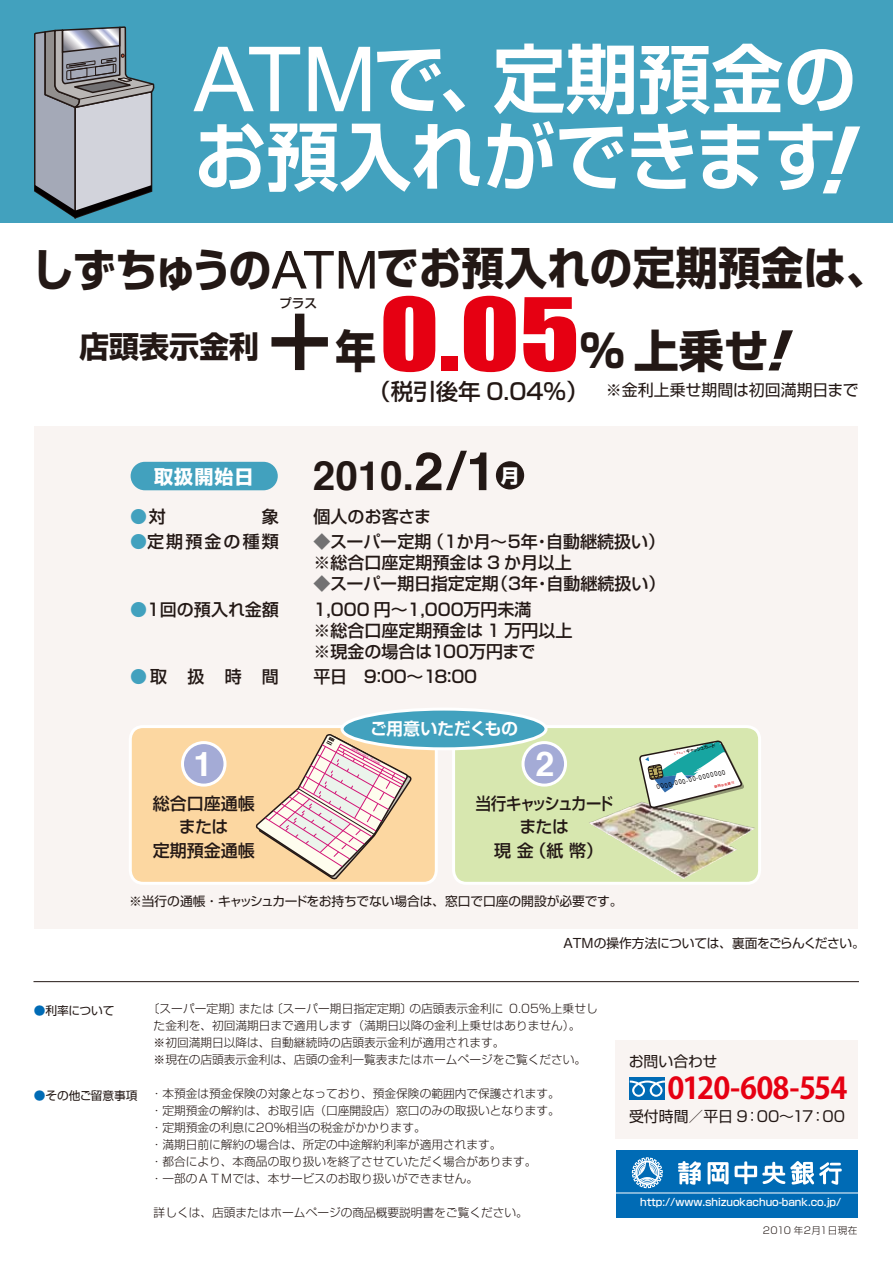
<style>
.page{position:relative;width:893px;height:1263px;background:#fff}
.page>*{position:absolute;margin:0;border:0;box-sizing:border-box;transform-origin:0 0}
.t1{font:700 75px/77.6px "Shin Go Pro De";color:#fff}
.t2{font:italic 700 51px "Shin Go Pro";color:#231815;scale:1.31 1}
.t3{font:700 45px "Shin Go Pro";color:#231815;scale:.95 1}
.t4{font:700 45px "Shin Go Pro";color:#231815;scale:.9 1}
.t5{font:700 40.35px "Helvetica";color:#231815}
.t6{font:700 34.05px "Helvetica";color:#fff}
.t7{font:700 30px "Shin Go Pro";color:#231815}
.t8{font:700 29.7px "Koz Go Pro";letter-spacing:-.025em;color:#e60012}
.t9{font:700 19.2px "Shin Go Pro";letter-spacing:.05em;color:#fff}
.t10{font:500 16.95px/21.3px "Shin Go Pro";color:#231815}
.t11{font:500 16.95px/23.4px "Shin Go Pro";letter-spacing:-.115em;color:#231815;text-align:center;scale:.9 1}
.t12{font:700 16.95px "Shin Go Pro De";letter-spacing:-.02em;color:#fff}
.t13{font:500 16.95px "Shin Go Pro";letter-spacing:.125em;color:#231815}
.t14{font:15.9px "Shin Go Pro";color:#231815}
.t15{font:14.85px "Shin Go Pro";color:#231815}
.t16{font:12.75px "Shin Go Pro";letter-spacing:-.01em;color:#231815}
.t17{font:12.75px "Shin Go Pro";letter-spacing:-.03em;color:#231815}
.t18{font:500 12.75px "Shin Go Pro";color:#231815}
.t19{font:300 11.7px/17px "Shin Go Pro";color:#231815}
.t20{font:11.7px "Shin Go Pro";letter-spacing:-.005em;color:#231815}
.t21{font:500 10.35px "Shin Go Pro";letter-spacing:-.005em;color:#fff}
.t22{font:300 9.6px "Shin Go Pro";letter-spacing:.025em;color:#231815}
.t23{font:500 5.85px "Shin Go Pro";color:#040000;scale:.68 1}
.t24{font:500 4.2px "Shin Go Pro";color:#040000}
.t25{font:500 3.15px "Jun 34 Pro";color:#d71718;scale:.96 1}
.t26{font:2.4px "Jun 201 Pro";color:#d31577}
.s1{font-family:"Arial";font-weight:400;font-size:90px}
.s2{font-family:"Shin Go Pro";font-style:italic;font-size:84.9px}
.s3{font-family:"Arial";font-weight:400;font-size:52.5px}
.s4{font-size:22.5px}
.s5{font-size:75px}
.s6{font-family:"Impact";font-weight:400;font-size:93px;color:#e60012}
.s7{font-weight:500;font-size:22.5px}
.s8{font-size:53.1px}
.s9{color:#42a1be}
.s10{color:#727172}
.s11{font-family:"Futo Go B101 Pro";font-weight:700;font-size:2.4px;color:#d71718}
.s12{color:#006bb5}
</style>
<div class="page">
<div style="left:34px;top:426px;width:824px;height:502px;background:#f9f4f2"></div>
<div style="left:0;top:0;width:893px;height:223px;background:#42a1be"></div>
<div style="left:616px;top:1150px;width:241px;height:68px;background:#006bb5"></div>
<svg style="left:708px;top:1162px;width:21px;height:22px"></svg>
<svg style="left:678px;top:1161px;width:23px;height:24px"></svg>
<svg style="left:735px;top:1161px;width:107px;height:24px"></svg>
<svg style="left:632px;top:1157px;width:31px;height:31px"></svg>
<div style="left:615px;top:1041px;width:242px;height:98px;background:#f9f4f2"></div>
<div style="left:630px;top:1077px;width:35px;height:23px;background:#006bb5"></div>
<svg style="left:630px;top:1080px;width:35px;height:17px"></svg>
<hr style="left:33px;top:981px;width:826px;height:1px;background:#231815">
<hr style="left:616px;top:1192px;width:242px;height:1px;background:#fff">
<svg style="left:34px;top:26px;width:121px;height:193px"></svg>
<div style="left:496px;top:461px;width:28px;height:28px;background:#231815;border-radius:50%"></div>
<div style="left:131px;top:462px;width:147px;height:28px;background:#42a1be;border-radius:14px"></div>
<div style="left:130px;top:726px;width:306px;height:157px;background:#fcd7a1;border-radius:13px"></div>
<div style="left:129px;top:725px;width:309px;height:160px;border:3px solid #fff;border-radius:13px"></div>
<div style="left:454px;top:726px;width:306px;height:157px;background:#d7e7af;border-radius:13px"></div>
<div style="left:452px;top:725px;width:309px;height:160px;border:3px solid #fff;border-radius:13px"></div>
<div style="left:342px;top:709px;width:204px;height:40px;background:#42a1be;border-radius:50%"></div>
<div style="left:341px;top:707px;width:206px;height:43px;border:3px solid #fff;border-radius:50%"></div>
<div style="left:182px;top:742px;width:43px;height:43px;background:#a4abd6;border-radius:50%"></div>
<div style="left:181px;top:741px;width:45px;height:46px;border:3px solid #fff;border-radius:50%"></div>
<svg style="left:256px;top:734px;width:156px;height:145px"></svg>
<div style="left:523px;top:742px;width:43px;height:43px;background:#a4abd6;border-radius:50%"></div>
<div style="left:521px;top:741px;width:46px;height:46px;border:3px solid #fff;border-radius:50%"></div>
<img style="left:589px;top:803px;width:144px;height:76px">
<svg style="left:638px;top:741px;width:106px;height:69px"></svg>
<p class="t1" style="left:194px;top:31px;width:701px"><span class="s1">ATM</span>で、定期預金のお預入れができます<span class="s2">!</span></p>
<p class="t3" style="left:32px;top:233px;width:903px">しずちゅうの<span class="s3">ATM</span>でお預入れの定期預金は、</p>
<p class="t7" style="left:34px;top:323px;width:227px"><span class="s4">　　</span>店頭表示金利</p>
<p class="t4" style="left:262px;top:315px;width:564px"><span class="s5">＋</span>年<span class="s6">0.05</span>％上乗せ</p>
<p class="t14" style="left:368px;top:377px;width:492px"><span class="s7">（税引後年 0.04%）</span> ※金利上乗せ期間は初回満期日まで</p>
<p class="t18" style="left:279px;top:293px;width:40px">プラス</p>
<p class="t2" style="left:757px;top:311px;width:46px">!</p>
<p class="t9" style="left:154px;top:461px;width:101px">取扱開始日</p>
<p class="t5" style="left:313px;top:439px;width:184px">2010.<span class="s8">2/1</span></p>
<p class="t9" style="left:501px;top:460px;width:21px">月</p>
<p class="t13" style="left:130px;top:528px;width:150px"><span class="s9">●</span>定期預金の種類</p>
<p class="t10" style="left:130px;top:597px;width:150px"><span class="s9">●</span>１回の預入れ金額</p>
<p class="t10" style="left:130px;top:664px;width:150px"><span class="s9">●</span>取扱時間</p>
<p class="t6" style="left:194px;top:733px;width:20px">1</p>
<p class="t10" style="left:153px;top:790px;width:104px;line-height:23.4px;text-align:center">総合口座通帳または<br>定期預金通帳</p>
<p class="t10" style="left:314px;top:504px;width:119px">個人のお客さま</p>
<p class="t10" style="left:314px;top:529px;width:353px"><span class="s10">◆</span>スーパー定期（1か月～5年・自動継続扱い）※総合口座定期預金は 3 か月以上</p>
<p class="t10" style="left:314px;top:569px;width:354px;line-height:25.2px"><span class="s10">◆</span>スーパー期日指定定期（3年・自動継続扱い）<br>1,000 円～1,000万円未満</p>
<p class="t10" style="left:314px;top:618px;width:260px">※総合口座定期預金は 1 万円以上※現金の場合は100万円まで</p>
<p class="t10" style="left:314px;top:664px;width:167px">平日　９:００～１８:００</p>
<p class="t12" style="left:370px;top:715px;width:150px">ご用意いただくもの</p>
<p class="t26" style="left:352px;top:747px;width:36px;rotate:28deg">自動継続定期預金（担保明細）</p>
<p class="t6" style="left:536px;top:733px;width:20px">2</p>
<p class="t11" style="left:476px;top:790px;width:155px">当行キャッシュカードまたは<br>現 金（紙 幣）</p>
<p class="t24" style="left:673px;top:750px;width:44px;rotate:-11deg"><span class="s11">しずちゅう</span>キャッシュカード</p>
<p class="t23" style="left:656px;top:783px;width:104px;rotate:-13deg">0000-000-00-0000000</p>
<p class="t25" style="left:714px;top:785px;width:23px;rotate:-14deg">静岡中央銀行</p>
<p class="t16" style="left:129px;top:891px;width:495px">※当行の通帳・キャッシュカードをお持ちでない場合は、窓口で口座の開設が必要です。</p>
<p class="t17" style="left:562px;top:932px;width:305px">ＡＴＭの操作方法については、裏面をごらんください。</p>
<p class="t20" style="left:34px;top:1001px;width:82px"><span class="s12">●</span>利率について</p>
<p class="t20" style="left:34px;top:1086px;width:105px"><span class="s12">●</span>その他ご留意事項</p>
<p class="t19" style="left:154px;top:998px;width:446px;text-indent:-6px">〔スーパー定期〕または〔スーパー期日指定定期〕の店頭表示金利に 0.05％上乗せした金利を、初回満期日まで適用します（満期日以降の金利上乗せはありません）。<br>※初回満期日以降は、自動継続時の店頭表示金利が適用されます。<br>※現在の店頭表示金利は、店頭の金利一覧表またはホームページをご覧ください。</p>
<p class="t19" style="left:151px;top:1083px;width:411px">・本預金は預金保険の対象となっており、預金保険の範囲内で保護されます。・定期預金の解約は、お取引店（口座開設店）窓口のみの取扱いとなります。・定期預金の利息に20％相当の税金がかかります。<br>・満期日前に解約の場合は、所定の中途解約利率が適用されます。<br>・都合により、本商品の取り扱いを終了させていただく場合があります。<br>・一部のＡＴＭでは、本サービスのお取り扱いができません。</p>
<p class="t19" style="left:154px;top:1202px;width:376px">詳しくは、店頭またはホームページの商品概要説明書をご覧ください。</p>
<p class="t15" style="left:629px;top:1049px;width:90px">お問い合わせ</p>
<p class="t8" style="left:668px;top:1069px;width:181px">0120-608-554</p>
<p class="t15" style="left:629px;top:1104px;width:218px">受付時間／平日 9：00～17：00</p>
<p class="t21" style="left:640px;top:1193px;width:203px">http://www.shizuokachuo-bank.co.jp/</p>
<p class="t22" style="left:763px;top:1222px;width:96px">2010 年2月1日現在</p>
</div>
